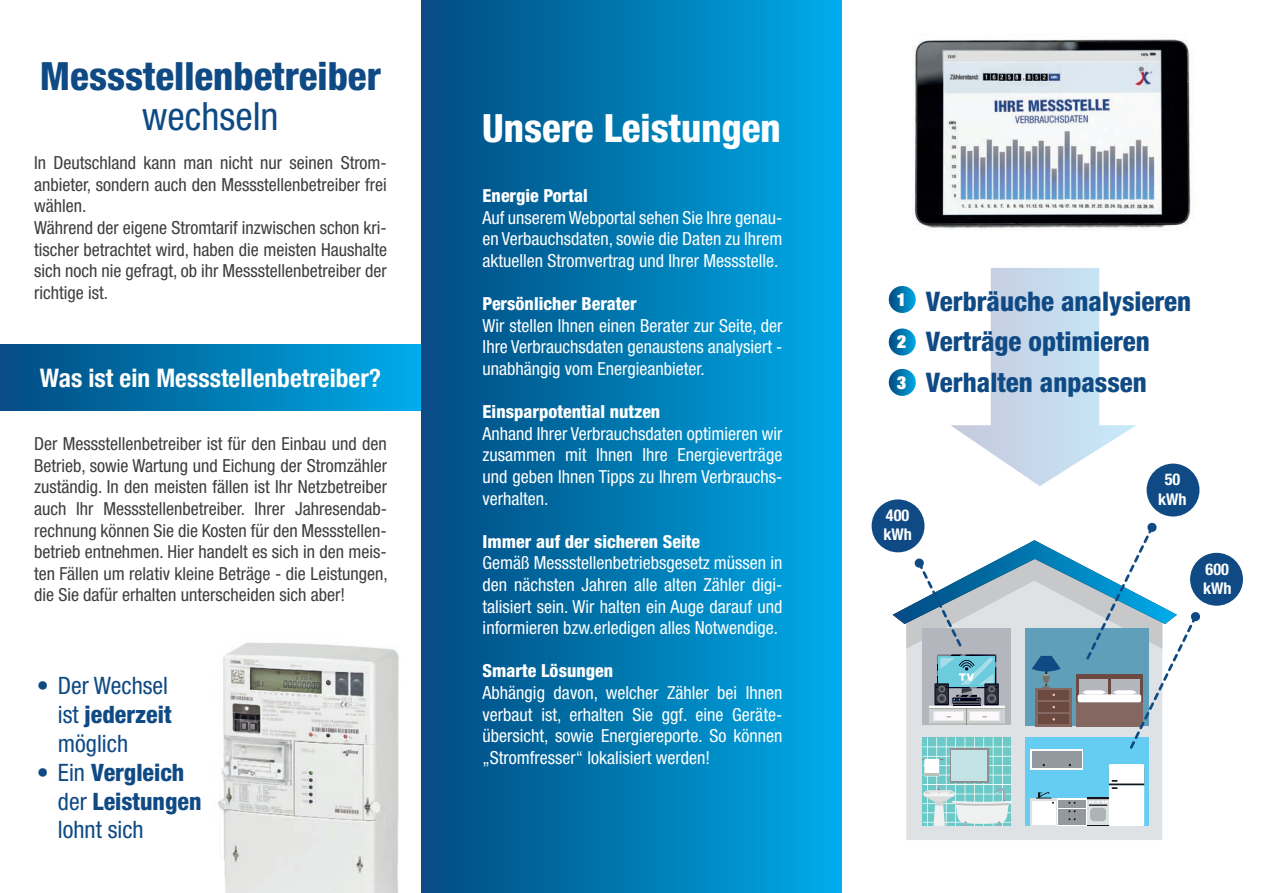
<style>
.page{position:relative;width:1263px;height:893px;background:#fff}
.page>*{position:absolute;margin:0;border:0;box-sizing:border-box;transform-origin:0 0}
.t1{font:800 condensed 39px "Helvetica Neue LT Std";color:#0f4a84}
.t2{font:800 condensed 39px "Helvetica Neue LT Std";color:#fff}
.t3{font:condensed 39px "Helvetica Neue LT Std";color:#0f4a84}
.t4{font:800 condensed 27px/40.5px "Helvetica Neue LT Std";color:#0f4a84}
.t5{font:700 condensed 25.5px "Helvetica Neue";color:#fff}
.t6{font:800 condensed 24px/28.8px "Helvetica Neue LT Std";color:#0f4a84}
.t7{font:condensed 24px/28.8px "Helvetica Neue LT Std";color:#0f4a84}
.t8{font:condensed 18px/21.6px "Helvetica Neue LT Std";color:#fff;text-align:justify}
.t9{font:condensed 18px/21.6px "Helvetica Neue LT Std";color:#3e3e3f}
.t10{font:800 condensed 18px "Helvetica Neue LT Std";color:#fff}
.t11{font:900 condensed 18px "Helvetica Neue LT Std";color:#fff}
.t12{font:700 condensed 16.2px/19.5px "Helvetica Neue LT Std";color:#fff}
.s1{font-weight:800}
.s2{font-weight:400}
</style>
<div class="page">
<svg style="left:951px;top:268px;width:185px;height:218px"></svg>
<div style="left:0;top:344px;width:421px;height:66px;background:linear-gradient(to right,#024a80,#00abe8)"></div>
<div style="left:421px;top:0;width:421px;height:893px;background:linear-gradient(to right,#03497f,#00abe8)"></div>
<img style="left:913px;top:39px;width:278px;height:191px">
<div style="left:1190px;top:553px;width:53px;height:53px;background:#0f4a84;border-radius:50%"></div>
<div style="left:872px;top:499px;width:52px;height:53px;background:#0f4a84;border-radius:50%"></div>
<div style="left:1146px;top:464px;width:53px;height:52px;background:#0f4a84;border-radius:50%"></div>
<svg style="left:893px;top:522px;width:308px;height:316px"></svg>
<svg style="left:889px;top:286px;width:27px;height:27px"></svg>
<svg style="left:889px;top:328px;width:27px;height:27px"></svg>
<svg style="left:889px;top:369px;width:27px;height:27px"></svg>
<img style="left:217px;top:642px;width:182px;height:251px">
<h1 class="t1" style="left:40px;top:51px;width:343px">Messstellenbetreiber</h1>
<h1 class="t3" style="left:142px;top:94px;width:138px">wechseln</h1>
<p class="t9" style="left:34px;top:152px;width:354px">In Deutschland kann man nicht nur seinen Strom&shy;anbieter, sondern auch den Messstellenbetreiber frei wählen.<br>Während der eigene Stromtarif inzwischen schon kri&shy;tischer betrachtet wird, haben die meisten Haushalte sich noch nie gefragt, ob ihr Messstellenbetreiber der richtige ist.</p>
<h3 class="t5" style="left:40px;top:357px;width:343px">Was ist ein Messstellenbetreiber?</h3>
<p class="t9" style="left:34px;top:433px;width:355px;text-align:justify">Der Messstellenbetreiber ist für den Einbau und den Betrieb, sowie Wartung und Eichung der Stromzähler zuständig. In den meisten fällen ist Ihr Netzbetreiber auch Ihr Messstellenbetreiber. Ihrer Jahresendab&shy;rechnung können Sie die Kosten für den Messstellen&shy;betrieb entnehmen. Hier handelt es sich in den meis&shy;ten Fällen um relativ kleine Beträge - die Leistungen, die Sie dafür erhalten unterscheiden sich aber!</p>
<h3 class="t7" style="left:58px;top:671px;width:115px;text-indent:-21px">• Der Wechsel ist <span class="s1">jederzeit </span>möglich</h3>
<h3 class="t6" style="left:58px;top:757px;width:145px;text-indent:-21px"><span class="s2">• Ein</span> Vergleich <span class="s2">der</span> Leistungen <span class="s2">lohnt sich</span></h3>
<h1 class="t2" style="left:482px;top:104px;width:300px">Unsere Leistungen</h1>
<p class="t10" style="left:483px;top:185px;width:107px">Energie Portal</p>
<p class="t8" style="left:483px;top:206px;width:301px">Auf unserem Webportal sehen Sie Ihre genau&shy;en Verbauchsdaten, sowie die Daten zu Ihrem aktuellen Stromvertrag und Ihrer Messstelle.</p>
<p class="t10" style="left:483px;top:293px;width:156px">Persönlicher Berater</p>
<p class="t8" style="left:483px;top:314px;width:301px">Wir stellen Ihnen einen Berater zur Seite, der Ihre Verbrauchsdaten genaustens analysiert - unabhängig vom Energieanbieter.</p>
<p class="t10" style="left:483px;top:401px;width:179px">Einsparpotential nutzen</p>
<p class="t8" style="left:483px;top:422px;width:301px">Anhand Ihrer Verbrauchsdaten optimieren wir zusammen mit Ihnen Ihre Energieverträge und geben Ihnen Tipps zu Ihrem Verbrauchs&shy;verhalten.</p>
<p class="t10" style="left:483px;top:530px;width:219px">Immer auf der sicheren Seite</p>
<p class="t8" style="left:483px;top:552px;width:301px">Gemäß Messstellenbetriebsgesetz müssen in den nächsten Jahren alle alten Zähler digi&shy;talisiert sein. Wir halten ein Auge darauf und informieren bzw.erledigen alles Notwendige.</p>
<p class="t10" style="left:483px;top:660px;width:132px">Smarte Lösungen</p>
<p class="t8" style="left:483px;top:682px;width:301px">Abhängig davon, welcher Zähler bei Ihnen verbaut ist, erhalten Sie ggf. eine Geräte&shy;übersicht, sowie Energiereporte. So können „Stromfresser“ lokalisiert werden!</p>
<p class="t11" style="left:897px;top:288px;width:11px">1</p>
<p class="t11" style="left:897px;top:330px;width:11px">2</p>
<p class="t11" style="left:897px;top:371px;width:11px">3</p>
<h2 class="t4" style="left:926px;top:280px;width:267px">Verbräuche analysieren<br>Verträge optimieren<br>Verhalten anpassen</h2>
<p class="t12" style="left:883px;top:505px;width:30px">400 kWh</p>
<p class="t12" style="left:1158px;top:470px;width:30px;text-align:center">50 kWh</p>
<p class="t12" style="left:1203px;top:559px;width:30px">600 kWh</p>
</div>
